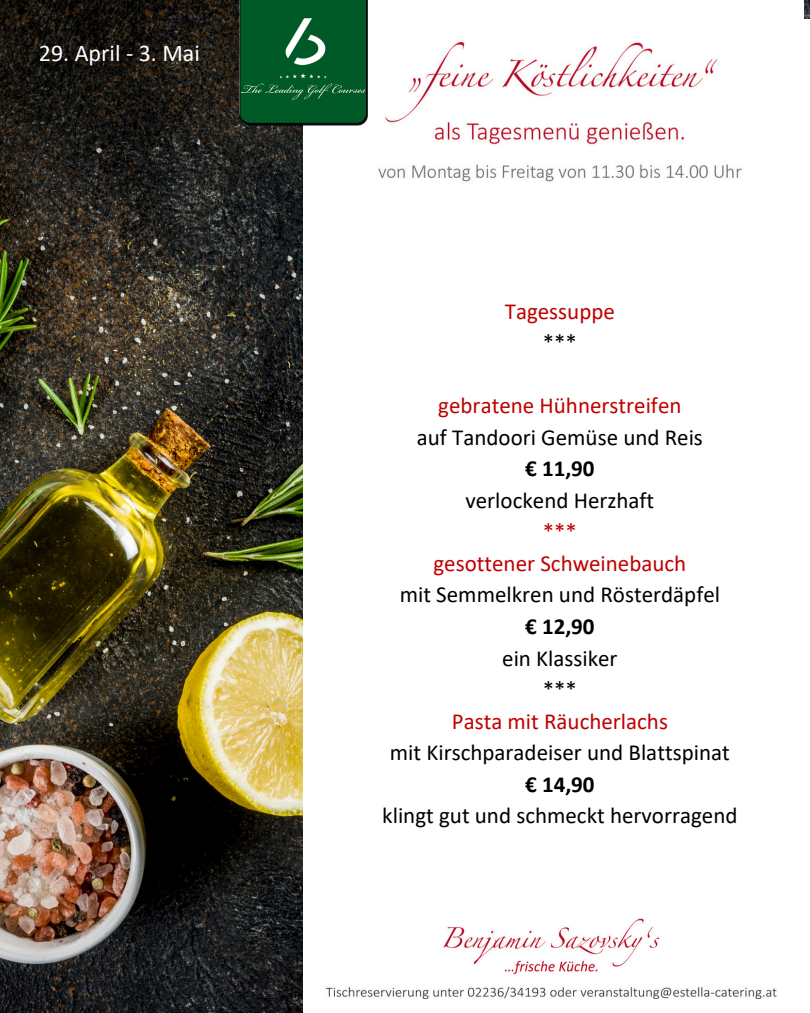
<style>
.page{position:relative;width:810px;height:1013px;background:#fff}
.page>*{position:absolute;margin:0;border:0;box-sizing:border-box;transform-origin:0 0}
.t1{font:24px "Calibri";color:#fff}
.t2{font:23px/31.5px "Calibri";color:#000;text-align:center}
.t3{font:23px/31.5px "Calibri";color:#c00000;text-align:center}
.s1{color:#000}
.s2{color:#c00000}
.s3{font-weight:700}
</style>
<div class="page">
<img style="left:0;top:0;width:810px;height:1012px">
<div style="left:303px;top:19px;width:507px;height:993px;background:#fff"></div>
<img style="left:368px;top:0;width:435px;height:182px">
<img style="left:325px;top:918px;width:452px;height:80px">
<img style="left:238px;top:0;width:130px;height:127px">
<h1 class="t1" style="left:39px;top:43px;width:162px">29. April - 3. Mai</h1>
<h1 class="t3" style="left:505px;top:297px;width:112px">Tagessuppe <span class="s1">***</span></h1>
<p class="t2" style="left:382px;top:392px;width:357px"><span class="s2">gebratene Hühnerstreifen<br></span>auf Tandoori Gemüse und Reis<br><span class="s3">€ 11,90<br></span>verlockend Herzhaft<br><span class="s2">***<br>gesottener Schweinebauch<br></span>mit Semmelkren und Rösterdäpfel<br><span class="s3">€ 12,90<br></span>ein Klassiker<br>***<br><span class="s2">Pasta mit Räucherlachs<br></span>mit Kirschparadeiser und Blattspinat <span class="s3">€ 14,90<br></span>klingt gut und schmeckt hervorragend</p>
</div>
